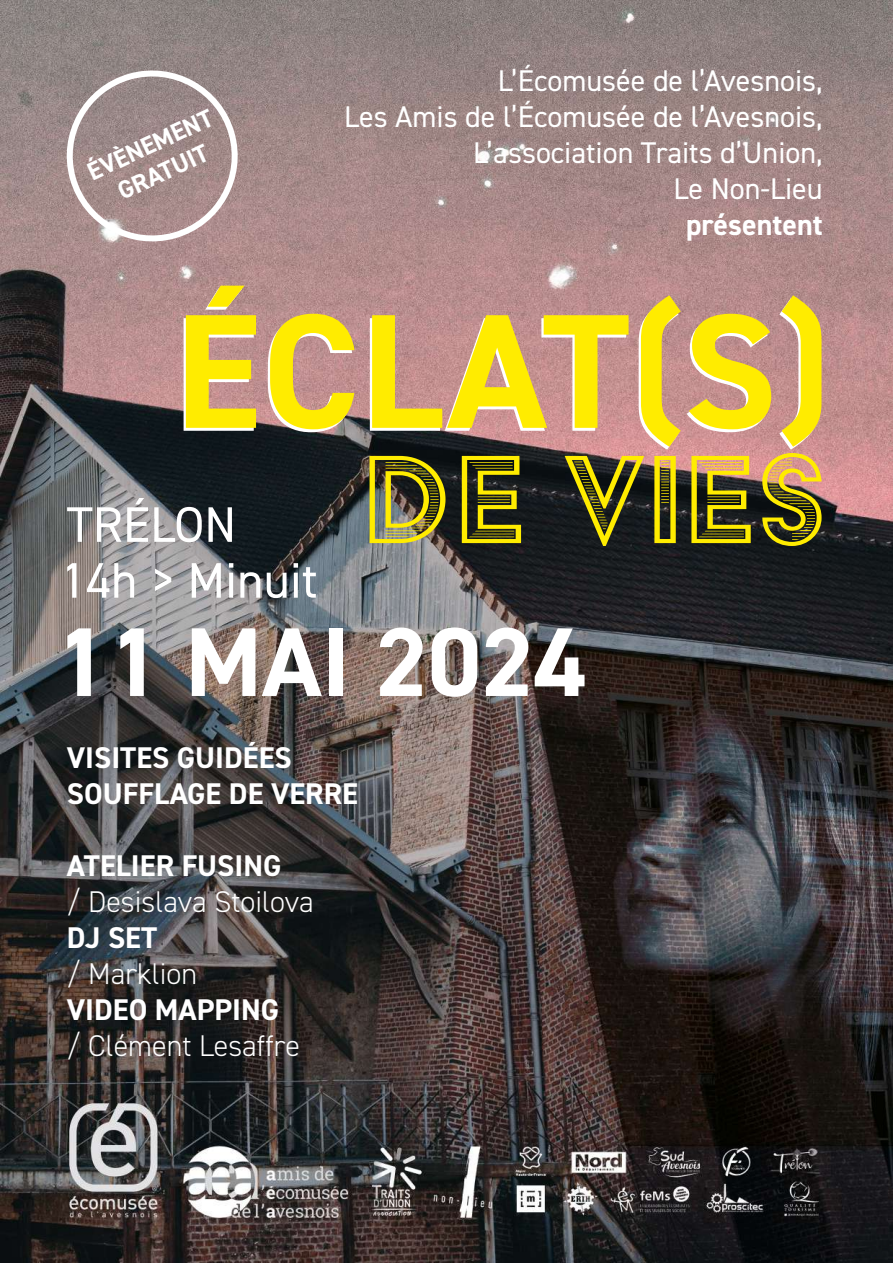
<style>
.page{position:relative;width:893px;height:1263px;background:#fff}
.page>*{position:absolute;margin:0;border:0;box-sizing:border-box;transform-origin:0 0}
.t1{font:700 163.2px "DIN2014";letter-spacing:.01em;color:#ffec00}
.t2{font:145.2px "Acier BAT Text Gris";letter-spacing:.01em;color:#ffec00}
.t3{font:700 97.95px "DIN2014";color:#fff}
.t4{font:50.1px "DIN2014";color:#fff}
.t5{font:30px/36px "DIN2014";color:#fff;text-align:right}
.t6{font:700 30px/36px "DIN2014";color:#fff}
.t7{font:300 30px "DIN2014";color:#fff}
.t8{font:700 25.35px/30.3px "DIN2014";color:#fff;text-align:center}
</style>
<div class="page">
<img style="left:1px;top:1px;width:892px;height:1262px">
<svg style="left:53px;top:57px;width:191px;height:198px;background:#a79392"></svg>
<p class="t8" style="left:82px;top:159px;width:137px;rotate:-25deg">ÉVÈNEMENT<br>GRATUIT</p>
<p class="t5" style="left:344px;top:62px;width:480px">L’Écomusée de l’Avesnois,<br>Les Amis de l’Écomusée de l’Avesnois,<br>L’association Traits d’Union,<br>Le Non-Lieu</p>
<p class="t6" style="left:686px;top:206px;width:138px">présentent</p>
<h1 class="t1" style="left:175px;top:263px;width:656px">ÉCLAT(S)</h1>
<h2 class="t2" style="left:363px;top:423px;width:468px">DE VIES</h2>
<h3 class="t4" style="left:67px;top:493px;width:171px">TRÉLON</h3>
<h3 class="t4" style="left:61px;top:549px;width:258px">14h &gt; Minuit</h3>
<h3 class="t3" style="left:55px;top:597px;width:533px">11 MAI 2024</h3>
<p class="t6" style="left:67px;top:739px;width:293px">VISITES GUIDÉES<br>SOUFFLAGE DE VERRE</p>
<p class="t6" style="left:67px;top:847px;width:216px">ATELIER FUSING</p>
<p class="t7" style="left:67px;top:883px;width:248px">/ Desislava Stoilova</p>
<p class="t6" style="left:67px;top:919px;width:92px">DJ SET</p>
<p class="t7" style="left:67px;top:955px;width:132px">/ Marklion</p>
<p class="t6" style="left:67px;top:991px;width:214px">VIDEO MAPPING</p>
<p class="t7" style="left:67px;top:1027px;width:235px">/ Clément Lesaffre</p>
</div>
